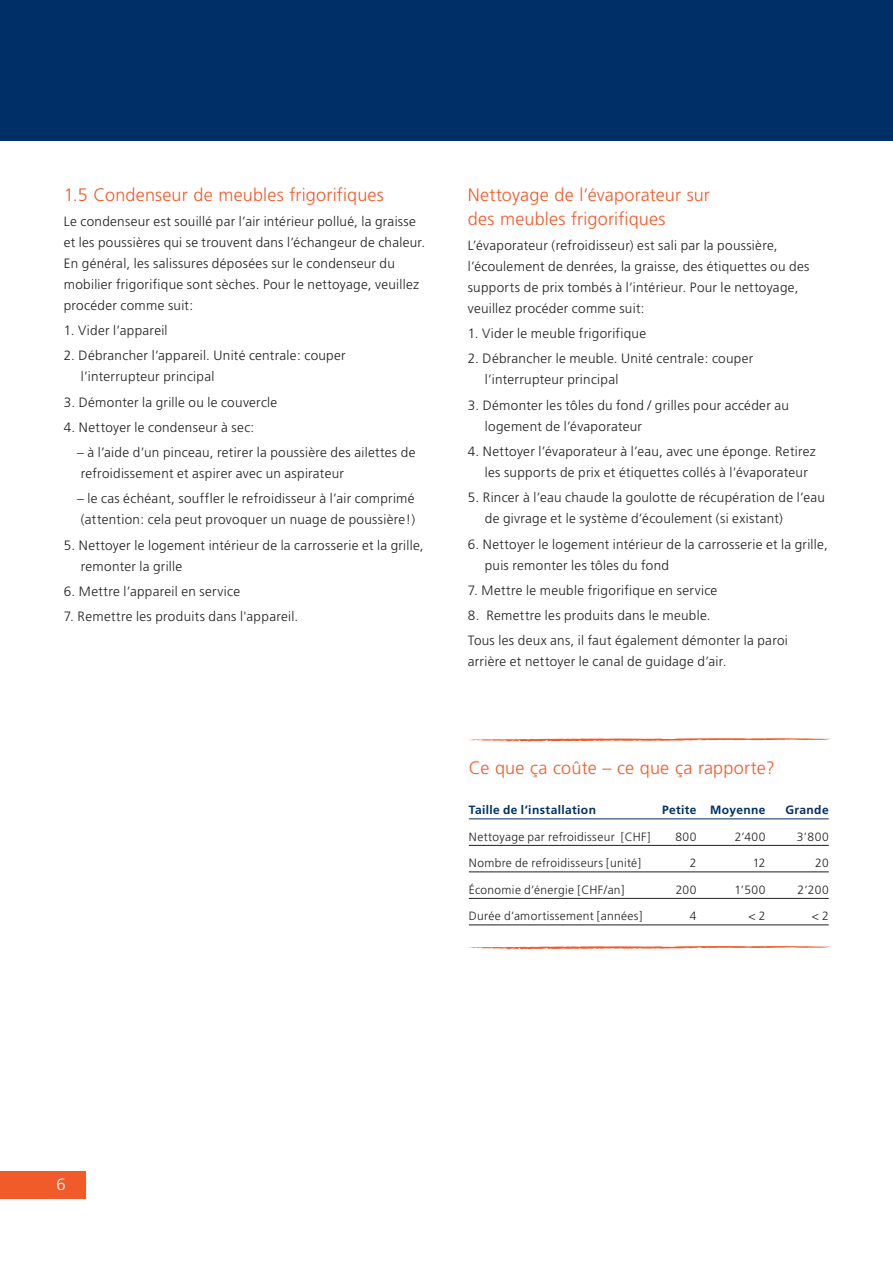
<style>
.page{position:relative;width:893px;height:1263px;background:#fff}
.page>*{position:absolute;margin:0;border:0;box-sizing:border-box;transform-origin:0 0}
.t1{font:300 18px/24px "Frutiger";letter-spacing:.01em;color:#f15b2a}
.t2{font:300 16.5px "Frutiger";color:#fff}
.t3{font:300 13.5px/21px "Frutiger";letter-spacing:.025em;color:#231f20}
.t4{font:300 12px "Frutiger";letter-spacing:.025em;color:#231f20}
.t5{font:700 12px "Frutiger";letter-spacing:.03em;color:#002e66}
</style>
<div class="page">
<div style="left:0;top:1171px;width:85px;height:28px;background:#f15b2a"></div>
<div style="left:0;top:0;width:893px;height:140px;background:#002e66"></div>
<hr style="left:469px;top:819px;width:360px;height:1px;background:#002e66">
<hr style="left:469px;top:845px;width:360px;height:1px;background:#231f20">
<hr style="left:469px;top:872px;width:360px;height:1px;background:#231f20">
<hr style="left:469px;top:898px;width:360px;height:1px;background:#231f20">
<hr style="left:469px;top:925px;width:360px;height:1px;background:#231f20">
<svg style="left:465px;top:738px;width:365px;height:4px"></svg>
<svg style="left:465px;top:946px;width:365px;height:4px"></svg>
<h1 class="t1" style="left:64px;top:183px;width:322px">1.5 Condenseur de meubles frigorifiques</h1>
<p class="t3" style="left:64px;top:211px;width:363px">Le condenseur est souillé par l’air intérieur pollué, la graisse et les poussières qui se trouvent dans l’échangeur de chaleur.<br>En général, les salissures déposées sur le condenseur du mobilier frigorifique sont sèches. Pour le nettoyage, veuillez procéder comme suit:</p>
<p class="t3" style="left:64px;top:320px;width:105px">1. Vider l’appareil</p>
<p class="t3" style="left:81px;top:345px;width:266px;text-indent:-17px">2. Débrancher l’appareil. Unité centrale: couper l’interrupteur principal</p>
<p class="t3" style="left:64px;top:392px;width:215px">3. Démonter la grille ou le couvercle</p>
<p class="t3" style="left:64px;top:417px;width:192px">4. Nettoyer le condenseur à sec:</p>
<p class="t3" style="left:77px;top:442px;width:340px">– à l’aide d’un pinceau, retirer la poussière des ailettes de refroidissement et aspirer avec un aspirateur</p>
<p class="t3" style="left:77px;top:489px;width:340px">– le cas échéant, souffler le refroidisseur à l’air comprimé (attention: cela peut provoquer un nuage de poussière!)</p>
<p class="t3" style="left:81px;top:535px;width:344px;text-indent:-17px">5. Nettoyer le logement intérieur de la carrosserie et la grille, remonter la grille</p>
<p class="t3" style="left:64px;top:581px;width:178px">6. Mettre l’appareil en service</p>
<p class="t3" style="left:64px;top:606px;width:236px">7. Remettre les produits dans l'appareil.</p>
<h1 class="t1" style="left:468px;top:183px;width:244px">Nettoyage de l’évaporateur sur des meubles frigorifiques</h1>
<p class="t3" style="left:468px;top:235px;width:343px">L’évaporateur (refroidisseur) est sali par la poussière, l’écoulement de denrées, la graisse, des étiquettes ou des supports de prix tombés à l’intérieur. Pour le nettoyage, veuillez procéder comme suit:</p>
<p class="t3" style="left:468px;top:323px;width:180px">1. Vider le meuble frigorifique</p>
<p class="t3" style="left:485px;top:348px;width:270px;text-indent:-17px">2. Débrancher le meuble. Unité centrale: couper l’interrupteur principal</p>
<p class="t3" style="left:485px;top:395px;width:306px;text-indent:-17px">3. Démonter les tôles du fond / grilles pour accéder au logement de l’évaporateur</p>
<p class="t3" style="left:485px;top:441px;width:332px;text-indent:-17px">4. Nettoyer l’évaporateur à l’eau, avec une éponge. Retirez les supports de prix et étiquettes collés à l’évaporateur</p>
<p class="t3" style="left:485px;top:487px;width:342px;text-indent:-17px">5. Rincer à l’eau chaude la goulotte de récupération de l’eau de givrage et le système d’écoulement (si existant)</p>
<p class="t3" style="left:485px;top:534px;width:344px;text-indent:-17px">6. Nettoyer le logement intérieur de la carrosserie et la grille, puis remonter les tôles du fond</p>
<p class="t3" style="left:468px;top:580px;width:251px">7. Mettre le meuble frigorifique en service</p>
<p class="t3" style="left:468px;top:603px;width:322px;line-height:25.2px">8. Remettre les produits dans le meuble.<br>Tous les deux ans, il faut également démonter la paroi</p>
<p class="t3" style="left:468px;top:651px;width:260px">arrière et nettoyer le canal de guidage d’air.</p>
<h1 class="t1" style="left:469px;top:756px;width:307px">Ce que ça coûte – ce que ça rapporte?</h1>
<p class="t5" style="left:469px;top:805px;width:129px">Taille de l’installation</p>
<p class="t5" style="left:662px;top:805px;width:105px">Petite Moyenne</p>
<p class="t5" style="left:785px;top:805px;width:45px">Grande</p>
<p class="t4" style="left:469px;top:830px;width:183px">Nettoyage par refroidisseur [CHF]</p>
<p class="t4" style="left:675px;top:830px;width:23px">800</p>
<p class="t4" style="left:735px;top:830px;width:32px">2’400</p>
<p class="t4" style="left:797px;top:830px;width:33px">3’800</p>
<p class="t4" style="left:469px;top:857px;width:174px">Nombre de refroidisseurs [unité]</p>
<p class="t4" style="left:690px;top:857px;width:8px">2</p>
<p class="t4" style="left:753px;top:857px;width:14px">12</p>
<p class="t4" style="left:815px;top:857px;width:15px">20</p>
<p class="t4" style="left:469px;top:883px;width:157px">Économie d’énergie [CHF/an]</p>
<p class="t4" style="left:676px;top:883px;width:22px">200</p>
<p class="t4" style="left:735px;top:883px;width:33px">1’500</p>
<p class="t4" style="left:797px;top:883px;width:33px">2’200</p>
<p class="t4" style="left:469px;top:910px;width:175px">Durée d’amortissement [années]</p>
<p class="t4" style="left:690px;top:910px;width:8px">4</p>
<p class="t4" style="left:748px;top:910px;width:19px">&lt; 2</p>
<p class="t4" style="left:812px;top:910px;width:19px">&lt; 2</p>
<p class="t2" style="left:57px;top:1176px;width:11px">6</p>
</div>
